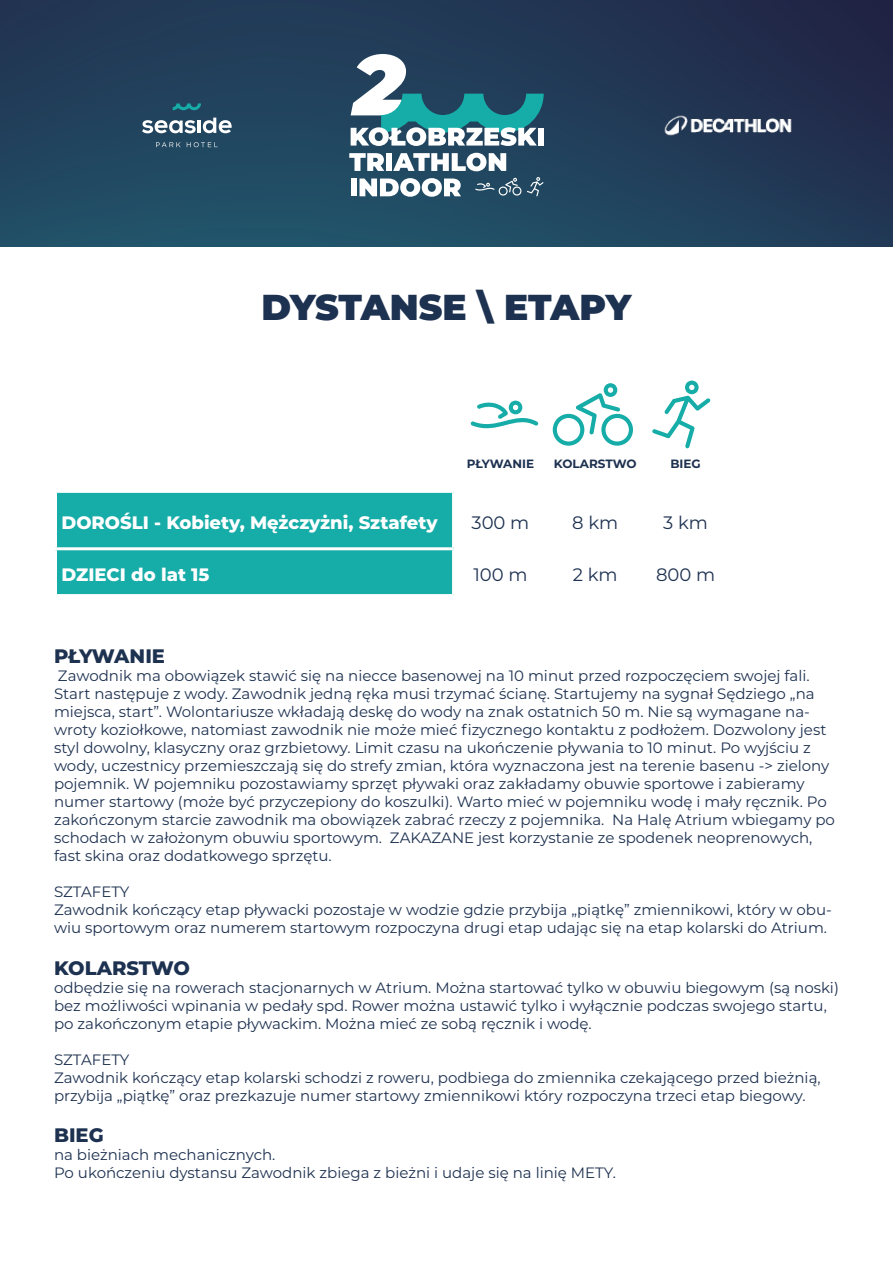
<style>
.page{position:relative;width:893px;height:1263px;background:#fff}
.page>*{position:absolute;margin:0;border:0;box-sizing:border-box;transform-origin:0 0}
.t1{font:900 36px "Montserrat";letter-spacing:-.01em;color:#1d3150}
.t2{font:800 19.5px "Montserrat";color:#1d3150}
.t3{font:800 18px "Montserrat";color:#fff}
.t4{font:18px "Montserrat";color:#1d3150}
.t5{font:15px/18px "Montserrat";color:#1d3150}
.t6{font:700 12px "Montserrat";color:#1d3150}
</style>
<div class="page">
<img style="left:1px;top:0;width:892px;height:247px">
<div style="left:57px;top:493px;width:395px;height:101px;background:#16aca7"></div>
<hr style="left:54px;top:547px;width:400px;height:3px;background:#fff">
<svg style="left:475px;top:178px;width:46px;height:18px"></svg>
<svg style="left:527px;top:177px;width:16px;height:19px"></svg>
<svg style="left:351px;top:54px;width:193px;height:92px"></svg>
<div style="left:538px;top:128px;width:6px;height:18px;background:#fff"></div>
<svg style="left:349px;top:153px;width:35px;height:18px"></svg>
<div style="left:386px;top:153px;width:6px;height:18px;background:#fff"></div>
<svg style="left:393px;top:153px;width:113px;height:18px"></svg>
<div style="left:351px;top:179px;width:6px;height:17px;background:#fff"></div>
<svg style="left:359px;top:178px;width:102px;height:19px"></svg>
<svg style="left:142px;top:118px;width:90px;height:15px"></svg>
<svg style="left:173px;top:103px;width:28px;height:7px"></svg>
<svg style="left:156px;top:142px;width:25px;height:5px"></svg>
<svg style="left:187px;top:142px;width:31px;height:5px"></svg>
<img style="left:661px;top:112px;width:134px;height:27px">
<svg style="left:553px;top:383px;width:80px;height:63px"></svg>
<svg style="left:470px;top:401px;width:68px;height:28px"></svg>
<svg style="left:652px;top:380px;width:58px;height:68px"></svg>
<h1 class="t1" style="left:261px;top:280px;width:372px">DYSTANSE \ ETAPY</h1>
<p class="t6" style="left:467px;top:456px;width:69px">PŁYWANIE</p>
<p class="t6" style="left:554px;top:456px;width:84px">KOLARSTWO</p>
<p class="t6" style="left:670px;top:456px;width:32px">BIEG</p>
<p class="t3" style="left:62px;top:509px;width:377px">DOROŚLI - Kobiety, Mężczyżni, Sztafety</p>
<p class="t4" style="left:471px;top:510px;width:59px">300 m</p>
<p class="t4" style="left:572px;top:510px;width:47px">8 km</p>
<p class="t4" style="left:663px;top:510px;width:46px">3 km</p>
<p class="t3" style="left:61px;top:561px;width:150px">DZIECI do lat 15</p>
<p class="t4" style="left:473px;top:562px;width:56px">100 m</p>
<p class="t4" style="left:573px;top:562px;width:46px">2 km</p>
<p class="t4" style="left:656px;top:562px;width:61px">800 m</p>
<h2 class="t2" style="left:54px;top:642px;width:113px">PŁYWANIE</h2>
<p class="t5" style="left:54px;top:666px;width:782px">Zawodnik ma obowiązek stawić się na niecce basenowej na 10 minut przed rozpoczęciem swojej fali.<br>Start następuje z wody. Zawodnik jedną ręka musi trzymać ścianę. Startujemy na sygnał Sędziego „na miejsca, start”. Wolontariusze wkładają deskę do wody na znak ostatnich 50 m. Nie są wymagane na&shy;wroty koziołkowe, natomiast zawodnik nie może mieć fizycznego kontaktu z podłożem. Dozwolony jest styl dowolny, klasyczny oraz grzbietowy. Limit czasu na ukończenie pływania to 10 minut. Po wyjściu z wody, uczestnicy przemieszczają się do strefy zmian, która wyznaczona jest na terenie basenu -&gt; zielony pojemnik. W pojemniku pozostawiamy sprzęt pływaki oraz zakładamy obuwie sportowe i zabieramy numer startowy (może być przyczepiony do koszulki). Warto mieć w pojemniku wodę i mały ręcznik. Po zakończonym starcie zawodnik ma obowiązek zabrać rzeczy z pojemnika. Na Halę Atrium wbiegamy po schodach w założonym obuwiu sportowym. ZAKAZANE jest korzystanie ze spodenek neoprenowych, fast skina oraz dodatkowego sprzętu.</p>
<p class="t5" style="left:54px;top:882px;width:779px">SZTAFETY<br>Zawodnik kończący etap pływacki pozostaje w wodzie gdzie przybija „piątkę” zmiennikowi, który w obu&shy;wiu sportowym oraz numerem startowym rozpoczyna drugi etap udając się na etap kolarski do Atrium.</p>
<h2 class="t2" style="left:54px;top:953px;width:138px">KOLARSTWO</h2>
<p class="t5" style="left:54px;top:978px;width:786px">odbędzie się na rowerach stacjonarnych w Atrium. Można startować tylko w obuwiu biegowym (są noski) bez możliwości wpinania w pedały spd. Rower można ustawić tylko i wyłącznie podczas swojego startu, po zakończonym etapie pływackim. Można mieć ze sobą ręcznik i wodę.</p>
<p class="t5" style="left:54px;top:1050px;width:768px">SZTAFETY<br>Zawodnik kończący etap kolarski schodzi z roweru, podbiega do zmiennika czekającego przed bieżnią, przybija „piątkę” oraz prezkazuje numer startowy zmiennikowi który rozpoczyna trzeci etap biegowy.</p>
<h2 class="t2" style="left:54px;top:1121px;width:51px">BIEG</h2>
<p class="t5" style="left:54px;top:1145px;width:563px">na bieżniach mechanicznych.<br>Po ukończeniu dystansu Zawodnik zbiega z bieżni i udaje się na linię METY.</p>
</div>
